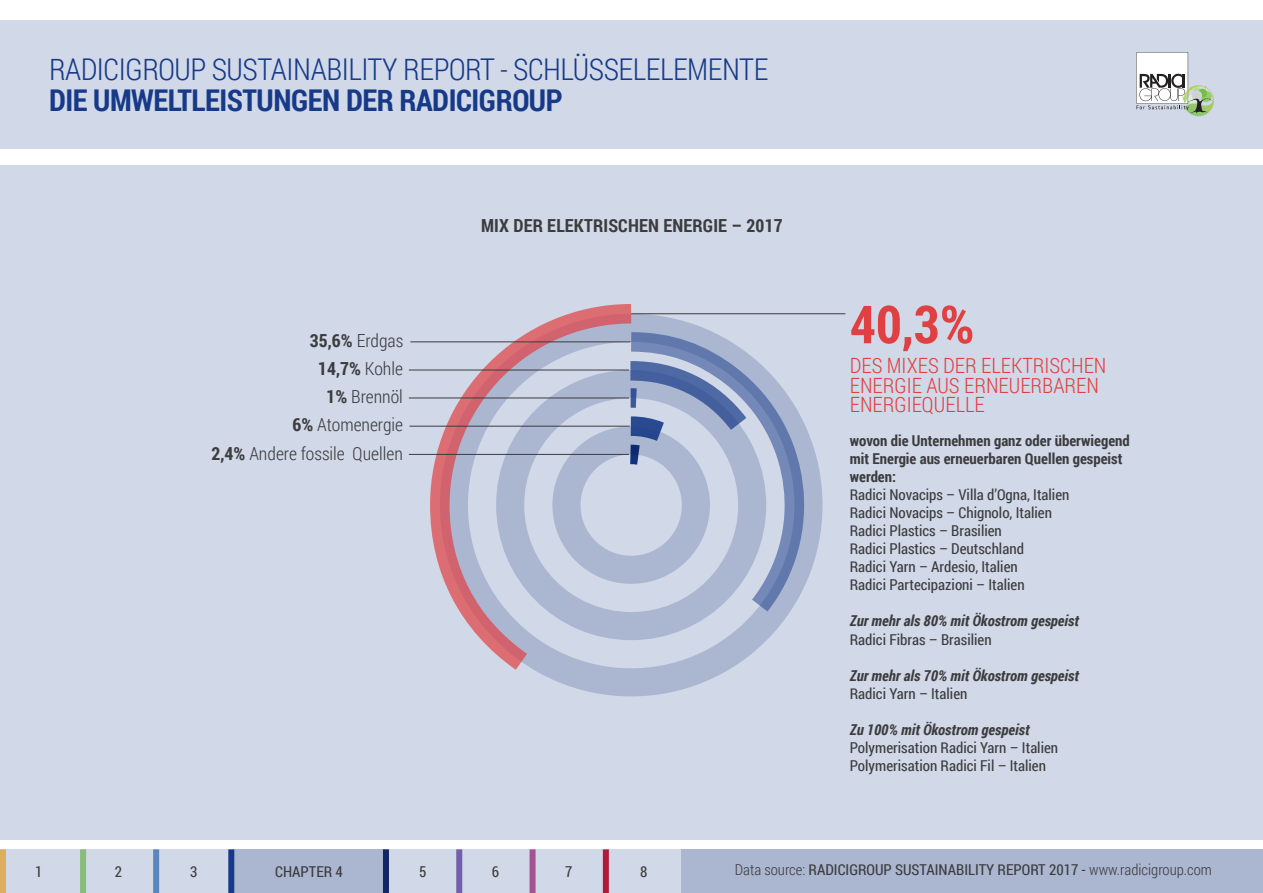
<style>
.page{position:relative;width:1263px;height:893px;background:#fff}
.page>*{position:absolute;margin:0;border:0;box-sizing:border-box;transform-origin:0 0}
.t1{font:700 52.5px "Roboto Condensed";color:#e14042}
.t2{font:300 30px "Roboto Condensed";letter-spacing:-.015em;color:#173a88}
.t3{font:700 30px "Roboto Condensed";letter-spacing:-.015em;color:#173a88}
.t4{font:300 21px/19.5px "Roboto Condensed";color:#e14042}
.t5{font:300 18px/28.3px "Roboto Condensed";color:#3c3c3e;text-align:right}
.t6{font:700 18px "Roboto Condensed";letter-spacing:.01em;color:#3c3c3e}
.t7{font:15px/18px "Roboto Condensed";color:#3c3c3e}
.t8{font:italic 700 15px "Roboto Condensed";color:#3c3c3e}
.t9{font:700 15px/18px "Roboto Condensed";color:#3c3c3e}
.s1{font-weight:700}
.s2{font-weight:300}
</style>
<div class="page">
<div style="left:0;top:849px;width:1263px;height:44px;background:#d1d8e7"></div>
<div style="left:0;top:849px;width:6px;height:44px;background:#dead5e"></div>
<div style="left:0;top:165px;width:1263px;height:675px;background:#d1d8e7"></div>
<div style="left:0;top:20px;width:1263px;height:128px;background:#d1d8e7"></div>
<div style="left:681px;top:849px;width:582px;height:44px;background:#abb6d1"></div>
<div style="left:233px;top:849px;width:152px;height:44px;background:#abb6d1"></div>
<div style="left:80px;top:849px;width:6px;height:44px;background:#86bd78"></div>
<div style="left:228px;top:849px;width:6px;height:44px;background:#173a88"></div>
<div style="left:153px;top:849px;width:6px;height:44px;background:#5c86bb"></div>
<div style="left:383px;top:849px;width:6px;height:44px;background:#112664"></div>
<div style="left:456px;top:849px;width:6px;height:44px;background:#745faf"></div>
<div style="left:529px;top:849px;width:6px;height:44px;background:#a25390"></div>
<div style="left:603px;top:849px;width:6px;height:44px;background:#b21a3c"></div>
<svg style="left:1136px;top:52px;width:78px;height:64px"></svg>
<svg style="left:535px;top:314px;width:287px;height:382px"></svg>
<svg style="left:631px;top:612px;width:135px;height:28px;fill:#abb6d1"></svg>
<svg style="left:430px;top:304px;width:201px;height:366px"></svg>
<svg style="left:631px;top:332px;width:173px;height:280px"></svg>
<svg style="left:552px;top:361px;width:194px;height:223px"></svg>
<hr style="left:631px;top:313px;width:214px;height:1px;background:#3c3c3e">
<hr style="left:410px;top:342px;width:220px;height:1px;background:#3c3c3e">
<hr style="left:409px;top:370px;width:220px;height:1px;background:#3c3c3e">
<hr style="left:409px;top:398px;width:220px;height:1px;background:#3c3c3e">
<hr style="left:410px;top:426px;width:220px;height:1px;background:#3c3c3e">
<hr style="left:409px;top:454px;width:220px;height:1px;background:#3c3c3e">
<h2 class="t2" style="left:49px;top:48px;width:721px">RADICIGROUP SUSTAINABILITY REPORT - SCHLÜSSELELEMENTE</h2>
<h2 class="t3" style="left:49px;top:79px;width:515px">DIE UMWELTLEISTUNGEN DER RADICIGROUP</h2>
<p class="t5" style="left:310px;top:326px;width:95px"><span class="s1">35,6%</span> Erdgas</p>
<p class="t5" style="left:211px;top:354px;width:193px"><span class="s1">14,7%</span> Kohle<br><span class="s1">1%</span> Brennöl<br><span class="s1">6%</span> Atomenergie<br><span class="s1">2,4%</span> Andere fossile Quellen</p>
<p class="t6" style="left:481px;top:213px;width:303px">MIX DER ELEKTRISCHEN ENERGIE – 2017</p>
<h1 class="t1" style="left:850px;top:288px;width:126px">40,3%</h1>
<h3 class="t4" style="left:850px;top:355px;width:258px">DES MIXES DER ELEKTRISCHEN<br>ENERGIE AUS ERNEUERBAREN<br>ENERGIEQUELLE</h3>
<p class="t9" style="left:850px;top:432px;width:282px">wovon die Unternehmen ganz oder überwiegend mit Energie aus erneuerbaren Quellen gespeist werden:</p>
<p class="t7" style="left:850px;top:486px;width:221px">Radici Novacips – Villa d’Ogna, Italien Radici Novacips – Chignolo, Italien Radici Plastics – Brasilien<br>Radici Plastics – Deutschland<br>Radici Yarn – Ardesio, Italien<br>Radici Partecipazioni – Italien</p>
<p class="t8" style="left:850px;top:611px;width:231px">Zur mehr als 80% mit Ökostrom gespeist</p>
<p class="t7" style="left:850px;top:630px;width:143px">Radici Fibras – Brasilien</p>
<p class="t8" style="left:850px;top:665px;width:231px">Zur mehr als 70% mit Ökostrom gespeist</p>
<p class="t7" style="left:850px;top:684px;width:119px">Radici Yarn – Italien</p>
<p class="t8" style="left:850px;top:719px;width:181px">Zu 100% mit Ökostrom gespeist</p>
<p class="t7" style="left:850px;top:738px;width:210px">Polymerisation Radici Yarn – Italien<br>Polymerisation Radici Fil – Italien</p>
<p class="t7" style="left:35px;top:862px;width:9px">1</p>
<p class="t7" style="left:115px;top:862px;width:9px">2</p>
<p class="t7" style="left:190px;top:862px;width:9px">3</p>
<p class="t7" style="left:275px;top:862px;width:69px">CHAPTER 4</p>
<p class="t7" style="left:419px;top:862px;width:9px">5</p>
<p class="t7" style="left:492px;top:862px;width:9px">6</p>
<p class="t7" style="left:565px;top:862px;width:9px">7</p>
<p class="t7" style="left:640px;top:862px;width:9px">8</p>
<p class="t7" style="left:735px;top:860px;width:478px"><span class="s2">Data source:</span> RADICIGROUP SUSTAINABILITY REPORT 2017 - <span class="s2">www.radicigroup.com</span></p>
</div>
